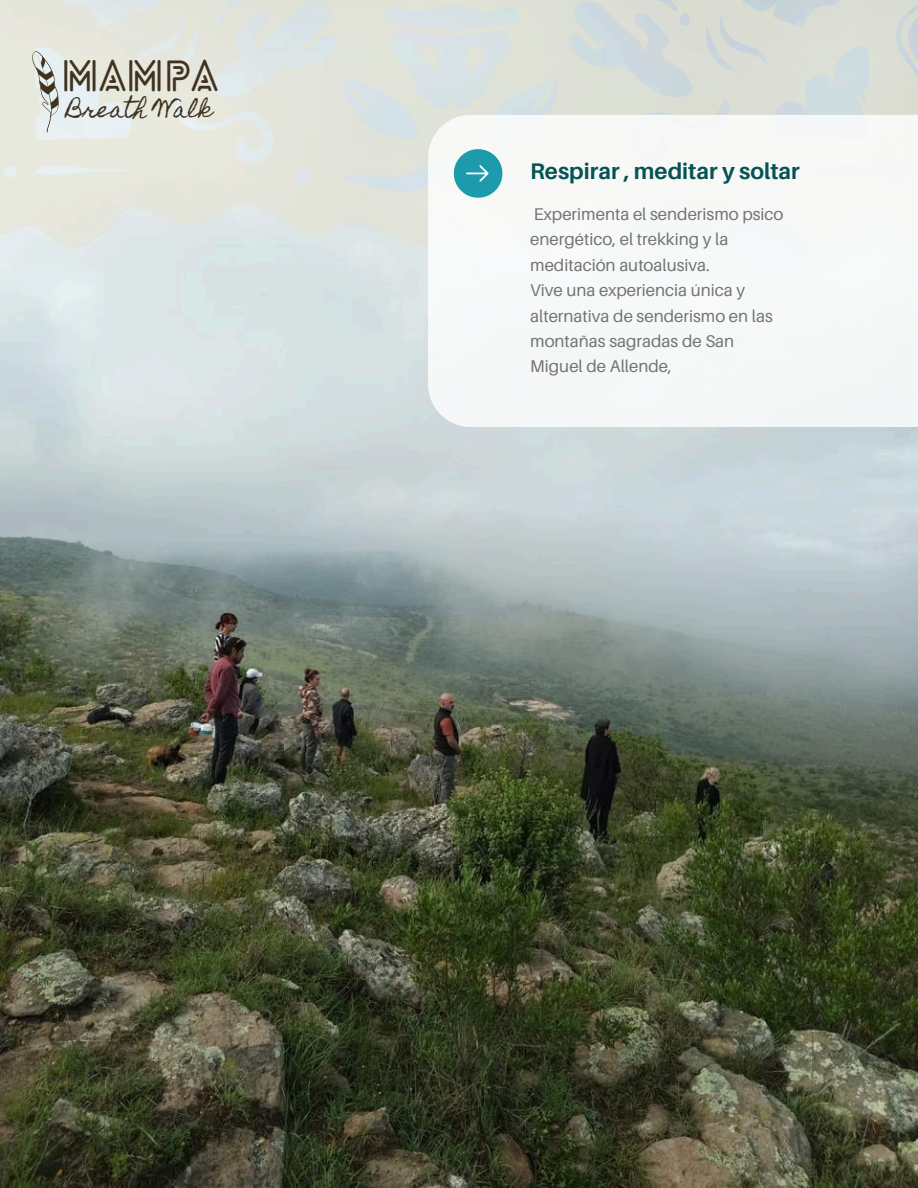
<style>
.page{position:relative;width:918px;height:1188px;background:#fff}
.page>*{position:absolute;margin:0;border:0;box-sizing:border-box;transform-origin:0 0}
.t1{font:700 42.15px "Lovelo Line";color:#3f321e}
.t2{font:700 22.65px "Aileron";color:#055354}
.t3{font:21.6px "Homemade Apple";color:#3f321e}
.t4{font:16.95px/25.3px "Aileron";color:#737373}
</style>
<div class="page">
<img style="left:0;top:248px;width:918px;height:940px">
<svg style="left:0;top:0;width:94px;height:248px;background:#e7e9e1"></svg>
<div style="left:428px;top:248px;width:490px;height:179px;background:#f6f8f8"></div>
<svg style="left:94px;top:0;width:824px;height:248px"></svg>
<svg style="left:32px;top:51px;width:27px;height:81px;background:#c8ccc6"></svg>
<p class="t1" style="left:61px;top:60px;width:159px">MAMPA</p>
<p class="t3" style="left:67px;top:97px;width:147px">Breath Walk</p>
<p class="t2" style="left:530px;top:157px;width:271px">Respirar , meditar y soltar</p>
<p class="t4" style="left:530px;top:201px;width:255px">Experimenta el senderismo psico energético, el trekking y la meditación autoalusiva.</p>
<h1 class="t4" style="left:530px;top:277px;width:244px">Vive una experiencia única y alternativa de senderismo en las montañas sagradas de San<br>Miguel de Allende,</h1>
</div>
